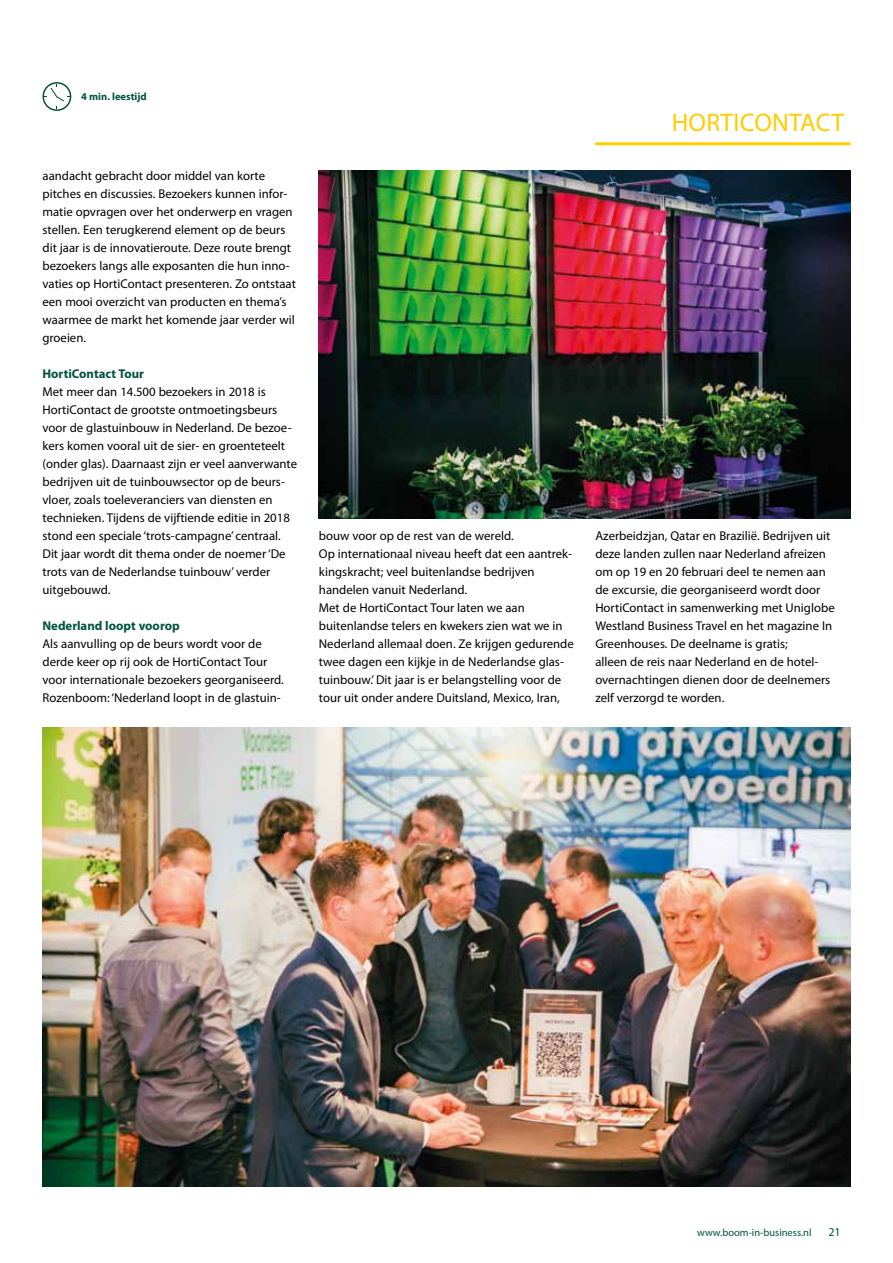
<style>
.page{position:relative;width:893px;height:1263px;background:#fff}
.page>*{position:absolute;margin:0;border:0;box-sizing:border-box;transform-origin:0 0}
.t1{font:25.5px "Myriad Pro";letter-spacing:.01em;color:#fc0}
.t2{font:12.75px/18px "Myriad Pro";color:#000}
.t3{font:700 12.75px "Myriad Pro";color:#00533d}
.t4{font:12px "Myriad Pro";color:#00533d}
.t5{font:10.5px "Myriad Pro";color:#00533d}
.t6{font:700 10.5px "Myriad Pro";color:#00533d}
</style>
<div class="page">
<hr style="left:595px;top:142px;width:255px;height:3px;background:#fc0">
<img style="left:319px;top:170px;width:531px;height:348px">
<svg style="left:43px;top:82px;width:28px;height:29px"></svg>
<img style="left:43px;top:727px;width:807px;height:459px">
<p class="t6" style="left:81px;top:90px;width:67px">4 min. leestijd</p>
<p class="t2" style="left:43px;top:167px;width:255px">aandacht gebracht door middel van korte pitches en discussies. Bezoekers kunnen infor&shy;matie opvragen over het onderwerp en vragen stellen. Een terugkerend element op de beurs dit jaar is de innovatieroute. Deze route brengt bezoekers langs alle exposanten die hun inno&shy;vaties op HortiContact presenteren. Zo ontstaat een mooi overzicht van producten en thema’s waarmee de markt het komende jaar verder wil groeien.</p>
<p class="t3" style="left:43px;top:365px;width:103px">HortiContact Tour</p>
<p class="t2" style="left:43px;top:383px;width:256px">Met meer dan 14.500 bezoekers in 2018 is HortiContact de grootste ontmoetingsbeurs voor de glastuinbouw in Nederland. De bezoe&shy;kers komen vooral uit de sier- en groenteteelt (onder glas). Daarnaast zijn er veel aanverwante bedrijven uit de tuinbouwsector op de beurs&shy;vloer, zoals toeleveranciers van diensten en technieken. Tijdens de vijftiende editie in 2018 stond een speciale ‘trots-campagne’ centraal.<br>Dit jaar wordt dit thema onder de noemer ‘De trots van de Nederlandse tuinbouw’ verder uitgebouwd.</p>
<p class="t3" style="left:43px;top:617px;width:139px">Nederland loopt voorop</p>
<p class="t2" style="left:43px;top:635px;width:243px">Als aanvulling op de beurs wordt voor de derde keer op rij ook de HortiContact Tour voor internationale bezoekers georganiseerd.<br>Rozenboom: ‘Nederland loopt in de glastuin-</p>
<h1 class="t1" style="left:672px;top:107px;width:174px">HORTICONTACT</h1>
<p class="t2" style="left:319px;top:527px;width:256px">bouw voor op de rest van de wereld.<br>Op internationaal niveau heeft dat een aantrek&shy;kingskracht; veel buitenlandse bedrijven handelen vanuit Nederland.<br>Met de HortiContact Tour laten we aan buitenlandse telers en kwekers zien wat we in Nederland allemaal doen. Ze krijgen gedurende twee dagen een kijkje in de Nederlandse glas&shy;tuinbouw.’ Dit jaar is er belangstelling voor de tour uit onder andere Duitsland, Mexico, Iran,</p>
<p class="t2" style="left:595px;top:527px;width:241px">Azerbeidzjan, Qatar en Brazilië. Bedrijven uit deze landen zullen naar Nederland afreizen om op 19 en 20 februari deel te nemen aan de excursie, die georganiseerd wordt door HortiContact in samenwerking met Uniglobe Westland Business Travel en het magazine In Greenhouses. De deelname is gratis;<br>alleen de reis naar Nederland en de hotel&shy;overnachtingen dienen door de deelnemers zelf verzorgd te worden.</p>
<p class="t5" style="left:697px;top:1226px;width:116px">www.boom-in-business.nl</p>
<p class="t4" style="left:828px;top:1224px;width:14px">21</p>
</div>
